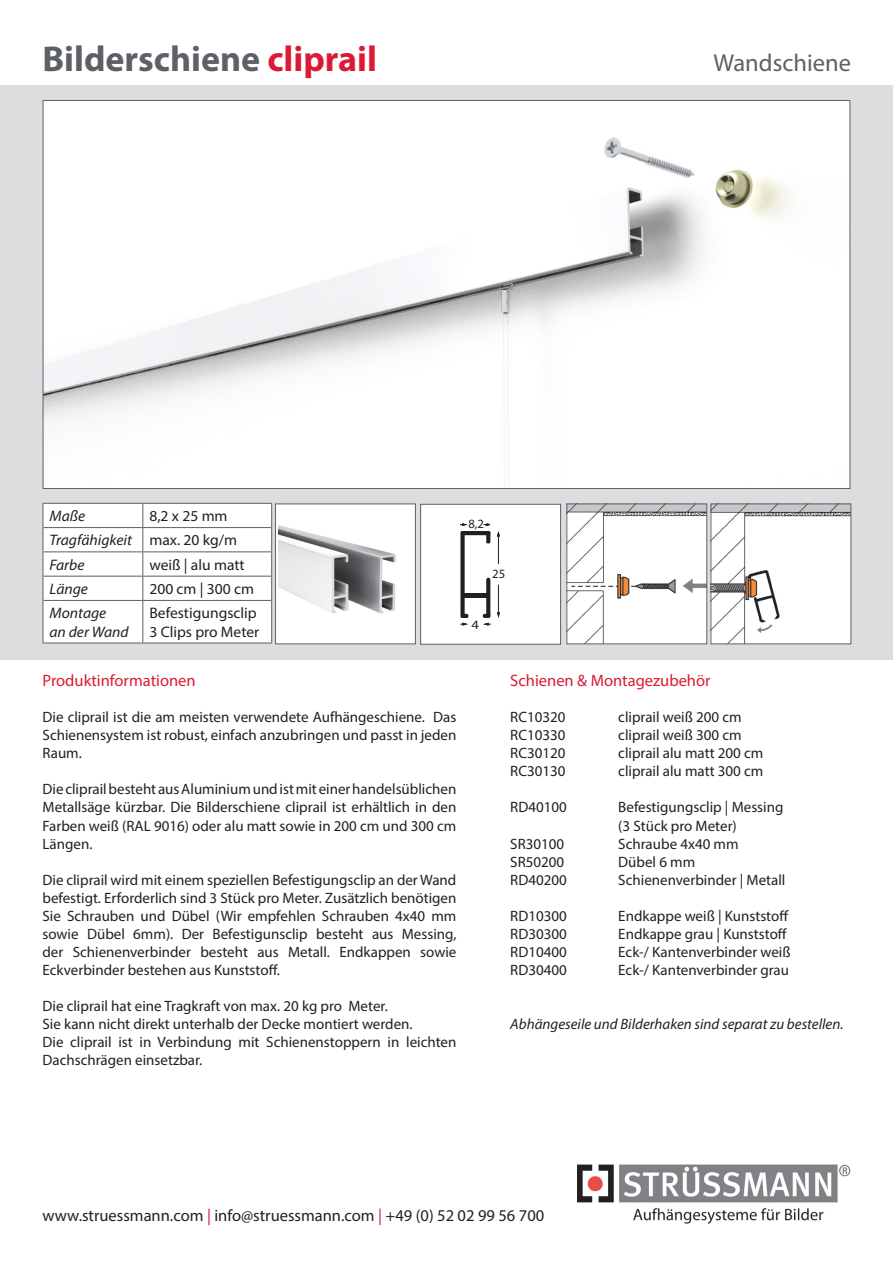
<style>
.page{position:relative;width:893px;height:1263px;background:#fff}
.page>*{position:absolute;margin:0;border:0;box-sizing:border-box;transform-origin:0 0}
.t1{font:700 36px "Myriad Pro";color:#5d6067}
.t2{font:24.6px "Myriad Pro";color:#5d6067}
.t3{font:16.5px "Myriad Pro";color:#231f20}
.t4{font:16.5px "Myriad Pro";color:#dc1a36}
.t5{font:15.3px/24.3px "Myriad Pro";color:#231f20}
.t6{font:italic 15.3px/18.3px "Myriad Pro";color:#231f20}
.t7{font:15px/18px "Myriad Pro";color:#231f20;text-align:justify}
.t8{font:italic 15px "Myriad Pro";color:#231f20}
.t9{font:12.6px "Myriad";color:#231f20}
.t10{font:12.6px "Myriad";color:#231f20;scale:1.15 1}
.s1{color:#dc1a36}
.s2{font-style:italic}
</style>
<div class="page">
<svg style="left:0;top:85px;width:893px;height:574px;background:#d8d9db"></svg>
<img style="left:577px;top:1164px;width:273px;height:60px">
<div style="left:275px;top:504px;width:140px;height:140px;background:#fff"></div>
<img style="left:279px;top:525px;width:117px;height:89px">
<div style="left:275px;top:503px;width:141px;height:141px;border:1px solid #5d6067"></div>
<img style="left:568px;top:505px;width:137px;height:137px">
<div style="left:566px;top:503px;width:141px;height:141px;border:1px solid #5d6067"></div>
<img style="left:713px;top:505px;width:136px;height:137px">
<div style="left:711px;top:503px;width:140px;height:141px;border:1px solid #5d6067"></div>
<svg style="left:43px;top:503px;width:229px;height:140px"></svg>
<hr style="left:43px;top:600px;width:1px;height:42px;background:#5d6067">
<hr style="left:142px;top:601px;width:1px;height:41px;background:#5d6067">
<hr style="left:271px;top:600px;width:1px;height:42px;background:#5d6067">
<div style="left:421px;top:504px;width:140px;height:140px;background:#fff"></div>
<svg style="left:486px;top:578px;width:4px;height:40px"></svg>
<hr style="left:461px;top:594px;width:28px;height:4px;background:#231f20">
<hr style="left:461px;top:531px;width:29px;height:4px;background:#231f20;border-radius:2px">
<svg style="left:483px;top:523px;width:7px;height:20px"></svg>
<svg style="left:497px;top:531px;width:3px;height:33px"></svg>
<svg style="left:497px;top:585px;width:3px;height:33px"></svg>
<svg style="left:483px;top:614px;width:8px;height:12px"></svg>
<svg style="left:460px;top:523px;width:8px;height:103px"></svg>
<div style="left:420px;top:504px;width:141px;height:141px;border:1px solid #5d6067"></div>
<img style="left:45px;top:102px;width:803px;height:385px">
<h1 class="t1" style="left:43px;top:35px;width:336px">Bilderschiene <span class="s1">cliprail</span></h1>
<h2 class="t2" style="left:713px;top:47px;width:139px">Wandschiene</h2>
<p class="t6" style="left:50px;top:507px;width:37px">Maße</p>
<p class="t5" style="left:50px;top:504px;width:189px;text-indent:100px">8,2 x 25 mm<br><span class="s2">Tragfähigkeit</span> max. 20 kg/m<br><span class="s2">Farbe</span></p>
<p class="t5" style="left:149px;top:552px;width:97px">weiß | alu matt</p>
<p class="t6" style="left:50px;top:579px;width:40px">Länge</p>
<p class="t5" style="left:149px;top:576px;width:106px">200 cm | 300 cm</p>
<p class="t6" style="left:50px;top:604px;width:81px">Montage<br>an der Wand</p>
<p class="t5" style="left:149px;top:604px;width:111px;line-height:18.3px">Befestigungsclip<br>3 Clips pro Meter</p>
<p class="t9" style="left:468px;top:518px;width:17px">8,2</p>
<p class="t9" style="left:492px;top:567px;width:14px">25</p>
<p class="t10" style="left:472px;top:619px;width:8px">4</p>
<p class="t4" style="left:43px;top:670px;width:155px">Produktinformationen</p>
<p class="t4" style="left:510px;top:671px;width:202px">Schienen &amp; Montagezubehör</p>
<p class="t7" style="left:43px;top:708px;width:415px">Die cliprail ist die am meisten verwendete Aufhängeschiene. Das Schienensystem ist robust, einfach anzubringen und passt in jeden Raum.</p>
<p class="t7" style="left:43px;top:780px;width:415px">Die cliprail besteht aus Aluminium und ist mit einer handelsüblichen Metallsäge kürzbar. Die Bilderschiene cliprail ist erhältlich in den Farben weiß (RAL 9016) oder alu matt sowie in 200 cm und 300 cm Längen.</p>
<p class="t7" style="left:43px;top:870px;width:415px">Die cliprail wird mit einem speziellen Befestigungsclip an der Wand befestigt. Erforderlich sind 3 Stück pro Meter. Zusätzlich benötigen Sie Schrauben und Dübel (Wir empfehlen Schrauben 4x40 mm sowie Dübel 6mm). Der Befestigunsclip besteht aus Messing, der Schienenverbinder besteht aus Metall. Endkappen sowie Eckverbinder bestehen aus Kunststoff.</p>
<p class="t7" style="left:43px;top:996px;width:415px;text-align:left">Die cliprail hat eine Tragkraft von max. 20 kg pro Meter.<br>Sie kann nicht direkt unterhalb der Decke montiert werden.<br>Die cliprail ist in Verbindung mit Schienenstoppern in leichten Dachschrägen einsetzbar.</p>
<p class="t7" style="left:510px;top:708px;width:57px">RC10320</p>
<p class="t7" style="left:618px;top:708px;width:125px">cliprail weiß 200 cm</p>
<p class="t7" style="left:510px;top:726px;width:57px">RC10330</p>
<p class="t7" style="left:618px;top:726px;width:125px">cliprail weiß 300 cm</p>
<p class="t7" style="left:510px;top:744px;width:57px">RC30120</p>
<p class="t7" style="left:618px;top:744px;width:147px">cliprail alu matt 200 cm</p>
<p class="t7" style="left:510px;top:762px;width:57px">RC30130</p>
<p class="t7" style="left:618px;top:762px;width:147px">cliprail alu matt 300 cm</p>
<p class="t7" style="left:510px;top:798px;width:58px">RD40100</p>
<p class="t7" style="left:618px;top:798px;width:167px">Befestigungsclip | Messing (3 Stück pro Meter)</p>
<p class="t7" style="left:510px;top:834px;width:55px">SR30100</p>
<p class="t7" style="left:618px;top:834px;width:122px">Schraube 4x40 mm</p>
<p class="t7" style="left:510px;top:852px;width:55px">SR50200</p>
<p class="t7" style="left:618px;top:852px;width:78px">Dübel 6 mm</p>
<p class="t7" style="left:510px;top:870px;width:58px">RD40200</p>
<p class="t7" style="left:618px;top:870px;width:169px">Schienenverbinder | Metall</p>
<p class="t7" style="left:510px;top:906px;width:58px">RD10300</p>
<p class="t7" style="left:618px;top:906px;width:172px">Endkappe weiß | Kunststoff</p>
<p class="t7" style="left:510px;top:924px;width:58px">RD30300</p>
<p class="t7" style="left:618px;top:924px;width:170px">Endkappe grau | Kunststoff</p>
<p class="t7" style="left:510px;top:942px;width:58px">RD10400</p>
<p class="t7" style="left:618px;top:942px;width:174px">Eck-/ Kantenverbinder weiß</p>
<p class="t7" style="left:510px;top:960px;width:58px">RD30400</p>
<p class="t7" style="left:618px;top:960px;width:172px">Eck-/ Kantenverbinder grau</p>
<p class="t8" style="left:510px;top:1014px;width:335px">Abhängeseile und Bilderhaken sind separat zu bestellen.</p>
<p class="t3" style="left:43px;top:1205px;width:503px">www.struessmann.com <span class="s1">|</span> info@struessmann.com <span class="s1">|</span> +49 (0) 52 02 99 56 700</p>
</div>
